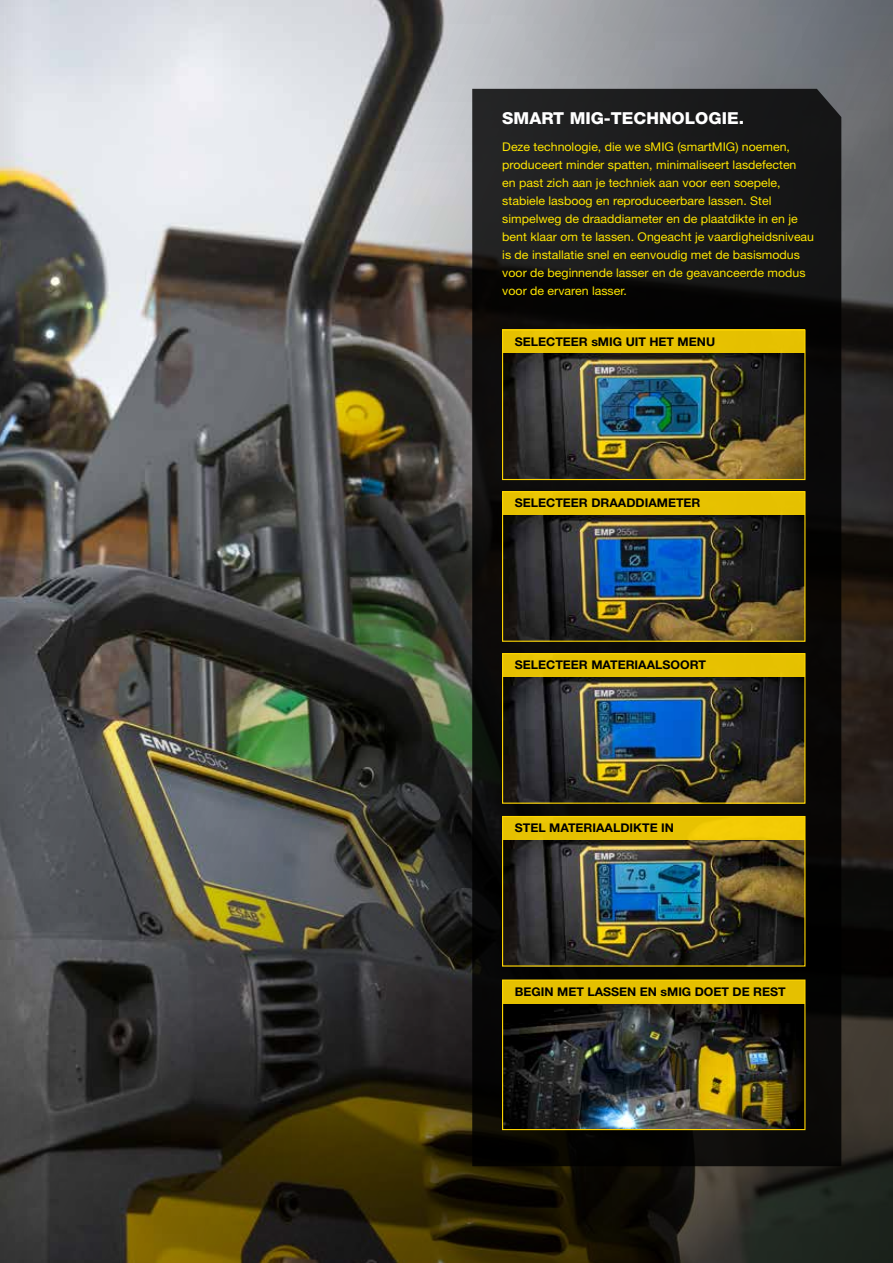
<style>
.page{position:relative;width:893px;height:1263px;background:#fff}
.page>*{position:absolute;margin:0;border:0;box-sizing:border-box;transform-origin:0 0}
.t1{font:800 16.5px "Helvetica Neue LT Pro";color:#fff}
.t2{font:12px/18px "Helvetica Neue LT Pro";color:#ffe600}
.t3{font:700 12px "Helvetica Neue LT Pro";color:#000}
</style>
<div class="page">
<img style="left:57px;top:0;width:836px;height:1263px">
<svg style="left:0;top:0;width:57px;height:1263px;background:#636362"></svg>
<svg style="left:472px;top:89px;width:369px;height:1077px;background:#13120f"></svg>
<img style="left:504px;top:353px;width:299px;height:125px">
<div style="left:502px;top:329px;width:303px;height:151px;border:1px solid #ffd600"></div>
<div style="left:502px;top:330px;width:303px;height:23px;background:#e6c101"></div>
<img style="left:504px;top:515px;width:299px;height:125px">
<div style="left:502px;top:491px;width:303px;height:151px;border:1px solid #ffd600"></div>
<div style="left:502px;top:492px;width:303px;height:23px;background:#e6c100"></div>
<img style="left:504px;top:677px;width:299px;height:125px">
<div style="left:502px;top:653px;width:303px;height:151px;border:1px solid #ffd600"></div>
<div style="left:502px;top:653px;width:303px;height:24px;background:#e6c101"></div>
<img style="left:504px;top:839px;width:299px;height:125px">
<div style="left:502px;top:816px;width:303px;height:150px;border:1px solid #ffd600"></div>
<div style="left:502px;top:816px;width:303px;height:23px;background:linear-gradient(to right,#e3be00,#f3cb05)"></div>
<img style="left:504px;top:1003px;width:299px;height:125px">
<div style="left:502px;top:979px;width:303px;height:151px;border:1px solid #ffd600"></div>
<div style="left:502px;top:980px;width:303px;height:23px;background:#e5c000"></div>
<h1 class="t1" style="left:502px;top:109px;width:243px">SMART MIG-TECHNOLOGIE.</h1>
<p class="t2" style="left:502px;top:137px;width:313px">Deze technologie, die we sMIG (smartMIG) noemen, produceert minder spatten, minimaliseert lasdefecten<br>en past zich aan je techniek aan voor een soepele, stabiele lasboog en reproduceerbare lassen. Stel simpelweg de draaddiameter en de plaatdikte in en je bent klaar om te lassen. Ongeacht je vaardigheidsniveau is de installatie snel en eenvoudig met de basismodus voor de beginnende lasser en de geavanceerde modus voor de ervaren lasser.</p>
<p class="t3" style="left:515px;top:334px;width:202px">SELECTEER sMIG UIT HET MENU</p>
<p class="t3" style="left:515px;top:495px;width:187px">SELECTEER DRAADDIAMETER</p>
<p class="t3" style="left:515px;top:657px;width:193px">SELECTEER MATERIAALSOORT</p>
<p class="t3" style="left:515px;top:820px;width:161px">STEL MATERIAALDIKTE IN</p>
<p class="t3" style="left:515px;top:984px;width:272px">BEGIN MET LASSEN EN sMIG DOET DE REST</p>
</div>
